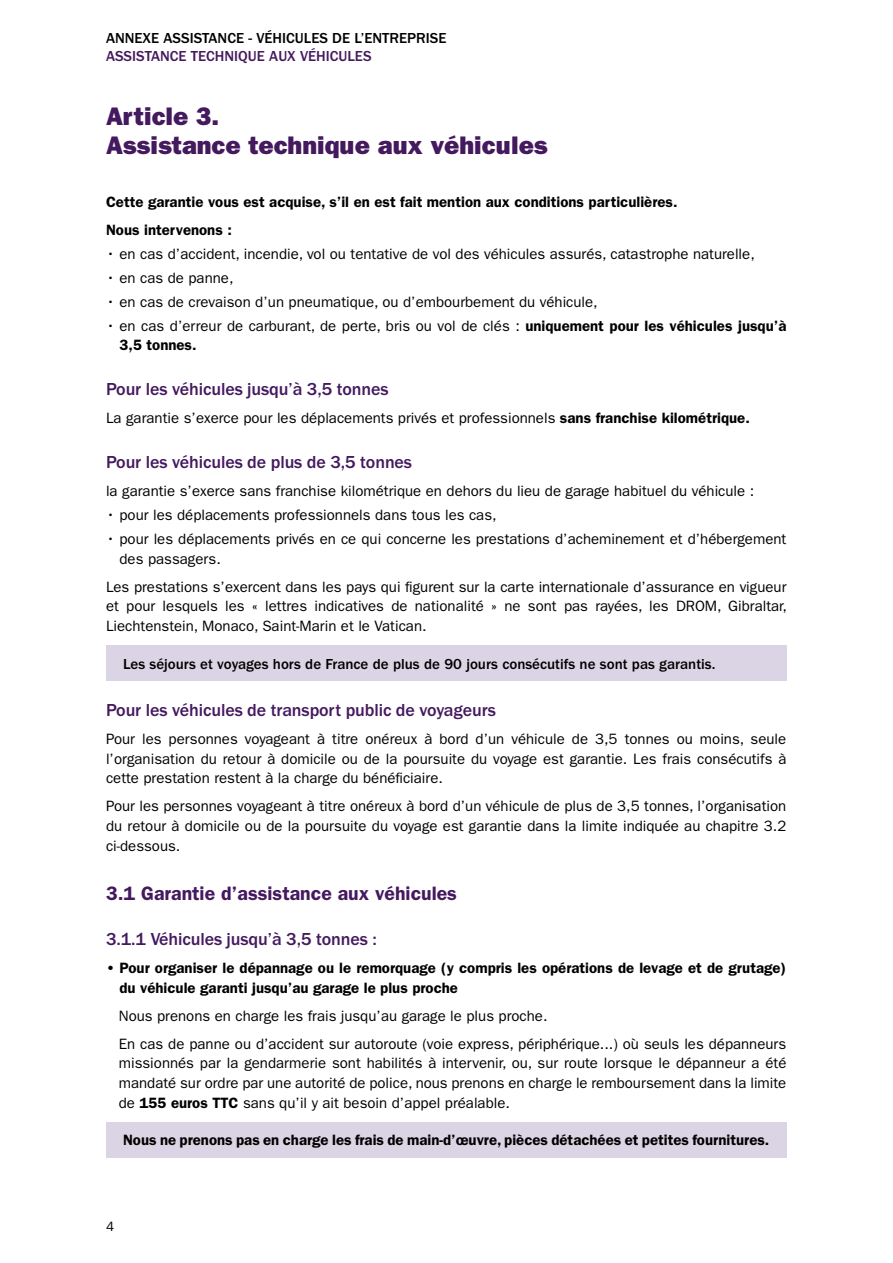
<style>
.page{position:relative;width:893px;height:1263px;background:#fff}
.page>*{position:absolute;margin:0;border:0;box-sizing:border-box;transform-origin:0 0}
.t1{font:25.5px/28.5px "ITC Franklin Gothic Std Hvy";color:#44195e}
.t2{font:600 19.5px "ITC Franklin Gothic Std";color:#44195e}
.t3{font:500 18px "ITC Franklin Gothic Std";letter-spacing:-.005em;color:#44195e}
.t4{font:15px/19.5px "ITC Franklin Gothic Std";color:#000;text-align:justify}
.t5{font:600 15px/28px "ITC Franklin Gothic Std";color:#000}
.t6{font:500 15px "ITC Franklin Gothic Std";color:#000}
.t7{font:500 15px "ITC Franklin Gothic Std";color:#44195e}
.t8{font:13.5px "ITC Franklin Gothic Std";color:#000}
.s1{font-weight:600}
</style>
<div class="page">
<div style="left:106px;top:645px;width:680px;height:36px;background:#dbd4e4"></div>
<div style="left:106px;top:1122px;width:680px;height:36px;background:#dbd4e4"></div>
<p class="t6" style="left:106px;top:30px;width:342px">ANNEXE ASSISTANCE - VÉHICULES DE L’ENTREPRISE</p>
<p class="t7" style="left:106px;top:48px;width:267px">ASSISTANCE TECHNIQUE AUX VÉHICULES</p>
<h1 class="t1" style="left:106px;top:102px;width:443px">Article 3.<br>Assistance technique aux véhicules</h1>
<p class="t5" style="left:106px;top:188px;width:573px">Cette garantie vous est acquise, s’il en est fait mention aux conditions particulières.<br>Nous intervenons :</p>
<p class="t4" style="left:106px;top:244px;width:650px">• en cas d’accident, incendie, vol ou tentative de vol des véhicules assurés, catastrophe naturelle,</p>
<p class="t4" style="left:106px;top:268px;width:129px">• en cas de panne,</p>
<p class="t4" style="left:106px;top:292px;width:493px">• en cas de crevaison d’un pneumatique, ou d’embourbement du véhicule,</p>
<p class="t4" style="left:120px;top:316px;width:668px;text-indent:-14px">• en cas d’erreur de carburant, de perte, bris ou vol de clés : <span class="s1">uniquement pour les véhicules jusqu’à<br>3,5 tonnes.</span></p>
<p class="t3" style="left:106px;top:379px;width:284px">Pour les véhicules jusqu’à 3,5 tonnes</p>
<p class="t4" style="left:106px;top:409px;width:645px">La garantie s’exerce pour les déplacements privés et professionnels <span class="s1">sans franchise kilométrique.</span></p>
<p class="t3" style="left:106px;top:452px;width:308px">Pour les véhicules de plus de 3,5 tonnes</p>
<p class="t4" style="left:106px;top:482px;width:650px">la garantie s’exerce sans franchise kilométrique en dehors du lieu de garage habituel du véhicule :</p>
<p class="t4" style="left:106px;top:505px;width:392px">• pour les déplacements professionnels dans tous les cas,</p>
<p class="t4" style="left:120px;top:529px;width:668px;text-indent:-14px">• pour les déplacements privés en ce qui concerne les prestations d’acheminement et d’hébergement des passagers.</p>
<p class="t4" style="left:106px;top:577px;width:683px">Les prestations s’exercent dans les pays qui figurent sur la carte internationale d’assurance en vigueur et pour lesquels les « lettres indicatives de nationalité » ne sont pas rayées, les DROM, Gibraltar, Liechtenstein, Monaco, Saint-Marin et le Vatican.</p>
<p class="t6" style="left:123px;top:655px;width:594px">Les séjours et voyages hors de France de plus de 90 jours consécutifs ne sont pas garantis.</p>
<p class="t3" style="left:106px;top:700px;width:391px">Pour les véhicules de transport public de voyageurs</p>
<p class="t4" style="left:106px;top:729px;width:682px">Pour les personnes voyageant à titre onéreux à bord d’un véhicule de 3,5 tonnes ou moins, seule l’organisation du retour à domicile ou de la poursuite du voyage est garantie. Les frais consécutifs à cette prestation restent à la charge du bénéficiaire.</p>
<p class="t4" style="left:106px;top:797px;width:682px">Pour les personnes voyageant à titre onéreux à bord d’un véhicule de plus de 3,5 tonnes, l’organisation du retour à domicile ou de la poursuite du voyage est garantie dans la limite indiquée au chapitre 3.2 ci-dessous.</p>
<h2 class="t2" style="left:106px;top:882px;width:353px">3.1 Garantie d’assistance aux véhicules</h2>
<p class="t3" style="left:106px;top:929px;width:272px">3.1.1 Véhicules jusqu’à 3,5 tonnes :</p>
<p class="t5" style="left:120px;top:958px;width:668px;line-height:19.6px;text-indent:-14px">• Pour organiser le dépannage ou le remorquage (y compris les opérations de levage et de grutage) du véhicule garanti jusqu’au garage le plus proche</p>
<p class="t4" style="left:119px;top:1002px;width:669px;line-height:28px">Nous prenons en charge les frais jusqu’au garage le plus proche.<br>En cas de panne ou d’accident sur autoroute (voie express, périphérique...) où seuls les dépanneurs</p>
<p class="t4" style="left:119px;top:1053px;width:669px">missionnés par la gendarmerie sont habilités à intervenir, ou, sur route lorsque le dépanneur a été mandaté sur ordre par une autorité de police, nous prenons en charge le remboursement dans la limite de <span class="s1">155 euros TTC</span> sans qu’il y ait besoin d’appel préalable.</p>
<p class="t5" style="left:123px;top:1126px;width:648px">Nous ne prenons pas en charge les frais de main-d’œuvre, pièces détachées et petites fournitures.</p>
<p class="t8" style="left:106px;top:1218px;width:10px">4</p>
</div>
